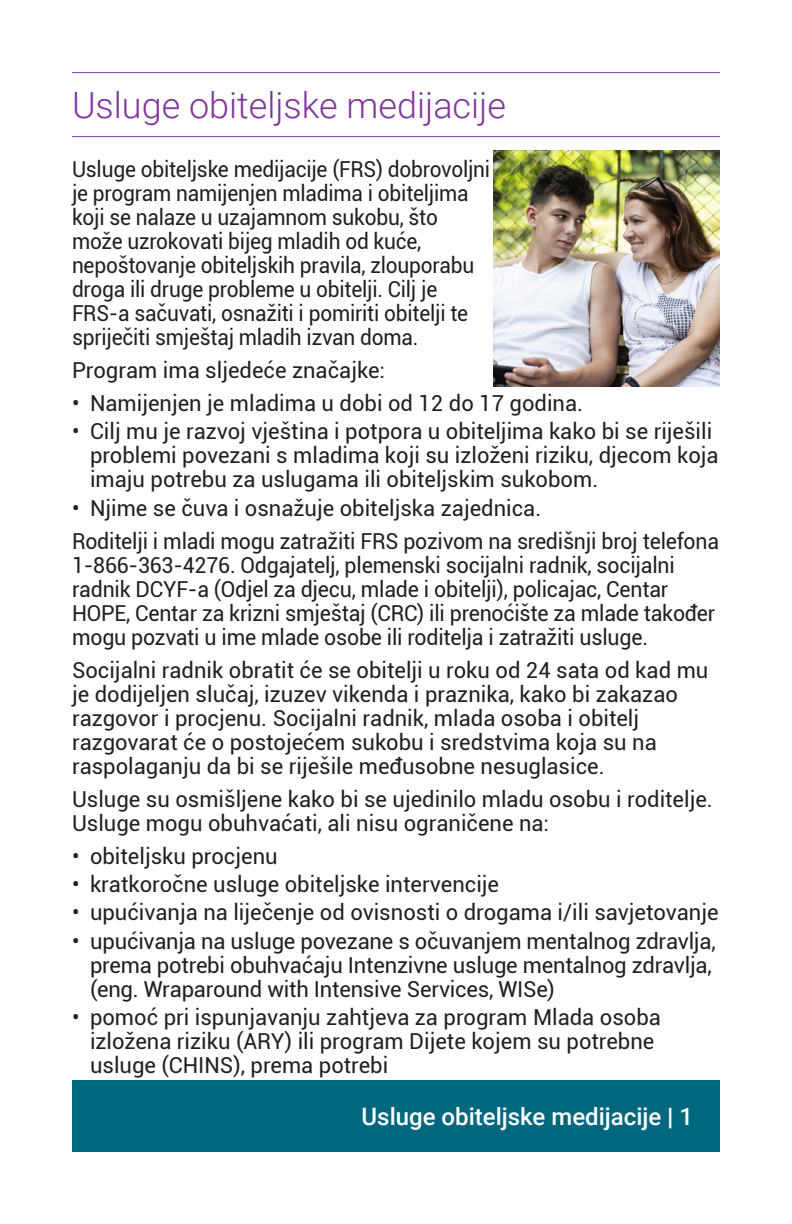
<style>
.page{position:relative;width:792px;height:1224px;background:#fff}
.page>*{position:absolute;margin:0;border:0;box-sizing:border-box;transform-origin:0 0}
.t1{font:300 36px "Roboto";color:#813699}
.t2{font:500 24px "Roboto";color:#fff}
.t3{font:22px/24px "Roboto";color:#231f20}
.t4{font:22px/24px "Roboto";color:#231f20;scale:.95 1}
.s1{font-weight:400}
</style>
<div class="page">
<div style="left:72px;top:1080px;width:648px;height:72px;background:#00677f"></div>
<hr style="left:72px;top:72px;width:648px;height:1px;background:#813699">
<hr style="left:72px;top:136px;width:648px;height:1px;background:#813699">
<img style="left:494px;top:150px;width:226px;height:236px">
<h1 class="t1" style="left:72px;top:80px;width:436px">Usluge obiteljske medijacije</h1>
<p class="t4" style="left:72px;top:156px;width:442px">Usluge obiteljske medijacije (FRS) dobrovoljni je program namijenjen mladima i obiteljima koji se nalaze u uzajamnom sukobu, što može uzrokovati bijeg mladih od kuće, nepoštovanje obiteljskih pravila, zlouporabu droga ili druge probleme u obitelji. Cilj je FRS-a sačuvati, osnažiti i pomiriti obitelji te spriječiti smještaj mladih izvan doma.</p>
<p class="t3" style="left:72px;top:357px;width:315px">Program ima sljedeće značajke:</p>
<p class="t3" style="left:72px;top:390px;width:513px">• Namijenjen je mladima u dobi od 12 do 17 godina.</p>
<p class="t3" style="left:90px;top:419px;width:630px;text-indent:-18px">• Cilj mu je razvoj vještina i potpora u obiteljima kako bi se riješili problemi povezani s mladima koji su izloženi riziku, djecom koja imaju potrebu za uslugama ili obiteljskim sukobom.</p>
<p class="t3" style="left:72px;top:491px;width:649px;line-height:33px">• Njime se čuva i osnažuje obiteljska zajednica.<br>Roditelji i mladi mogu zatražiti FRS pozivom na središnji broj telefona</p>
<p class="t3" style="left:72px;top:552px;width:645px">1-866-363-4276. Odgajatelj, plemenski socijalni radnik, socijalni radnik DCYF-a (Odjel za djecu, mlade i obitelji), policajac, Centar HOPE, Centar za krizni smještaj (CRC) ili prenoćište za mlade također mogu pozvati u ime mlade osobe ili roditelja i zatražiti usluge.</p>
<p class="t3" style="left:72px;top:657px;width:638px">Socijalni radnik obratit će se obitelji u roku od 24 sata od kad mu je dodijeljen slučaj, izuzev vikenda i praznika, kako bi zakazao razgovor i procjenu. Socijalni radnik, mlada osoba i obitelj razgovarat će o postojećem sukobu i sredstvima koja su na raspolaganju da bi se riješile međusobne nesuglasice.</p>
<p class="t3" style="left:72px;top:786px;width:642px">Usluge su osmišljene kako bi se ujedinilo mladu osobu i roditelje.<br>Usluge mogu obuhvaćati, ali nisu ograničene na:</p>
<p class="t3" style="left:72px;top:843px;width:207px">• obiteljsku procjenu</p>
<p class="t3" style="left:72px;top:871px;width:429px">• kratkoročne usluge obiteljske intervencije</p>
<p class="t3" style="left:72px;top:900px;width:648px">• upućivanja na liječenje od ovisnosti o drogama i/ili savjetovanje</p>
<p class="t3" style="left:90px;top:928px;width:627px;text-indent:-18px">• upućivanja na usluge povezane s očuvanjem mentalnog zdravlja, prema potrebi obuhvaćaju Intenzivne usluge mentalnog zdravlja, (eng. Wraparound with Intensive Services, WISe)</p>
<p class="t3" style="left:90px;top:1004px;width:572px;text-indent:-18px">• pomoć pri ispunjavanju zahtjeva za program Mlada osoba izložena riziku (ARY) ili program Dijete kojem su potrebne usluge (CHINS), prema potrebi</p>
<p class="t2" style="left:362px;top:1100px;width:333px">Usluge obiteljske medijacije <span class="s1">|</span> 1</p>
</div>
